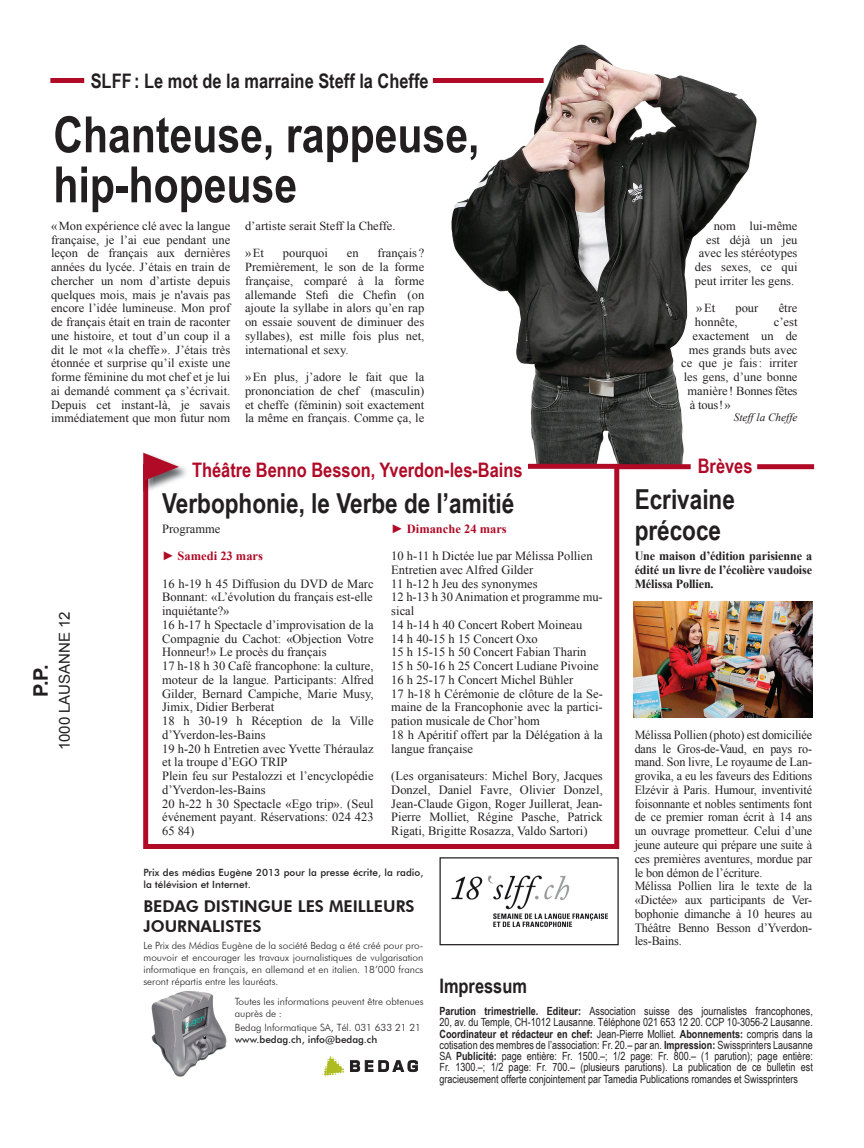
<style>
.page{position:relative;width:864px;height:1148px;background:#fff}
.page>*{position:absolute;margin:0;border:0;box-sizing:border-box;transform-origin:0 0}
.t1{font:700 50px/50px "Arial Narrow";color:#231f20}
.t2{font:700 27.5px/31.2px "Arial Narrow";color:#231f20}
.t3{font:700 20px "Arial Narrow";color:#231f20}
.t4{font:700 20px "Arial Narrow";color:#b00a27}
.t5{font:700 20px "Arial";color:#231f20}
.t6{font:800 16.25px/19.5px "Futura BT";color:#231f20}
.t7{font:15px "Arial";color:#231f20}
.t8{font:12.5px/13.8px "Times New Roman";color:#231f20}
.t9{font:700 12.5px/13.8px "Times New Roman";letter-spacing:-.01em;color:#231f20;text-align:justify}
.t10{font:700 12.5px "Times New Roman";color:#b00a27}
.t11{font:12.25px/13.8px "Times New Roman";color:#231f20;text-align:justify}
.t12{font:12.25px "Times New Roman";letter-spacing:-.02em;color:#231f20}
.t13{font:11.25px/11.2px "Arial Narrow";color:#231f20;text-align:justify}
.t14{font:italic 11.25px "Times New Roman";color:#231f20}
.t15{font:300 10px/12px "Futura BT";color:#231f20;text-align:justify}
.t16{font:500 10px/12px "Futura BT";color:#231f20}
.s1{font-weight:400}
.s2{color:#b00a27}
.s3{font-weight:700;color:#b00a27}
.s4{font-weight:700}
</style>
<div class="page">
<img style="left:451px;top:44px;width:306px;height:420px">
<img style="left:634px;top:601px;width:179px;height:116px">
<div style="left:50px;top:78px;width:34px;height:5px;background:#b00a27"></div>
<div style="left:619px;top:464px;width:72px;height:5px;background:#b00a27"></div>
<div style="left:757px;top:464px;width:57px;height:5px;background:#b00a27"></div>
<img style="left:151px;top:991px;width:76px;height:86px">
<svg style="left:322px;top:1056px;width:96px;height:21px"></svg>
<div style="left:433px;top:78px;width:111px;height:5px;background:#b00a27"></div>
<svg style="left:143px;top:464px;width:476px;height:385px"></svg>
<div style="left:153px;top:445px;width:375px;height:46px;background:#fff"></div>
<img style="left:153px;top:491px;width:36px;height:1px">
<img style="left:143px;top:481px;width:10px;height:11px">
<img style="left:153px;top:465px;width:33px;height:24px">
<svg style="left:143px;top:452px;width:36px;height:29px"></svg>
<img style="left:451px;top:875px;width:157px;height:51px">
<div style="left:439px;top:857px;width:180px;height:88px;border:1px solid #231f20"></div>
<h3 class="t3" style="left:91px;top:69px;width:339px">SLFF : Le mot de la marraine Steff la Cheffe</h3>
<h1 class="t1" style="left:53px;top:109px;width:428px">Chanteuse, rappeuse, hip-hopeuse</h1>
<p class="t11" style="left:51px;top:219px;width:181px">« Mon expérience clé avec la langue française, je l’ai eue pendant une leçon de français aux dernières années du lycée. J’étais en train de chercher un nom d’artiste depuis quelques mois, mais je n'avais pas encore l’idée lumineuse. Mon prof de français était en train de raconter une histoire, et tout d’un coup il a dit le mot « la cheffe ». J’étais très étonnée et surprise qu’il existe une forme féminine du mot chef et je lui ai demandé comment ça s’écrivait.<br>Depuis cet instant-là, je savais immédiatement que mon futur nom</p>
<p class="t11" style="left:245px;top:219px;width:152px">d’artiste serait Steff la Cheffe.</p>
<p class="t11" style="left:245px;top:246px;width:181px;text-indent:133px">français ?<br>Premièrement, le son de la forme française, comparé à la forme allemande Stefi die Chefin (on ajoute la syllabe in alors qu’en rap on essaie souvent de diminuer des syllabes), est mille fois plus net, international et sexy.</p>
<p class="t11" style="left:245px;top:370px;width:181px">» En plus, j’adore le fait que la prononciation de chef (masculin) et cheffe (féminin) soit exactement la même en français. Comme ça, le</p>
<p class="t11" style="left:245px;top:246px;width:20px">» Et</p>
<p class="t11" style="left:283px;top:246px;width:47px">pourquoi</p>
<p class="t11" style="left:347px;top:246px;width:13px">en</p>
<p class="t11" style="left:695px;top:219px;width:104px;text-align:right">nom lui-même<br>est déjà un jeu avec les stéréotypes des sexes, ce qui peut irriter les gens.</p>
<p class="t11" style="left:696px;top:301px;width:20px">» Et</p>
<p class="t11" style="left:735px;top:301px;width:24px">pour</p>
<p class="t11" style="left:779px;top:301px;width:20px">être</p>
<p class="t11" style="left:695px;top:315px;width:44px">honnête,</p>
<p class="t11" style="left:774px;top:315px;width:25px">c’est</p>
<p class="t11" style="left:692px;top:328px;width:106px">exactement un de</p>
<p class="t11" style="left:689px;top:342px;width:110px">mes grands buts avec</p>
<p class="t11" style="left:681px;top:356px;width:118px">ce que je fais : irriter</p>
<p class="t11" style="left:684px;top:370px;width:115px">les gens, d’une bonne</p>
<p class="t12" style="left:687px;top:382px;width:112px">manière ! Bonnes fêtes</p>
<p class="t11" style="left:690px;top:397px;width:42px">à tous ! »</p>
<p class="t14" style="left:734px;top:410px;width:65px">Steff la Cheffe</p>
<h3 class="t5" style="left:28px;top:697px;width:34px;rotate:-90deg">P.P.</h3>
<p class="t7" style="left:55px;top:750px;width:141px;rotate:-90deg">1000 LAUSANNE 12</p>
<h3 class="t4" style="left:192px;top:458px;width:332px">Théâtre Benno Besson, Yverdon-les-Bains</h3>
<h3 class="t4" style="left:698px;top:454px;width:56px">Brèves</h3>
<h2 class="t2" style="left:635px;top:483px;width:102px">Ecrivaine précoce</h2>
<p class="t9" style="left:635px;top:548px;width:179px">Une maison d’édition parisienne a édité un livre de l’écolière vaudoise Mélissa Pollien.</p>
<h2 class="t2" style="left:162px;top:487px;width:354px">Verbophonie, le Verbe de l’amitié</h2>
<p class="t8" style="left:162px;top:521px;width:60px">Programme</p>
<p class="t10" style="left:162px;top:547px;width:102px"><span class="s1">►</span> Samedi 23 mars</p>
<p class="t8" style="left:162px;top:576px;width:213px">16 h-19 h 45 Diffusion du DVD de Marc<br>Bonnant: «L’évolution du français est-elle inquiétante?»<br>16 h-17 h Spectacle d’improvisation de la<br>Compagnie du Cachot: «Objection Votre<br>Honneur!» Le procès du français<br>17 h-18 h 30 Café francophone: la culture, moteur de la langue. Participants: Alfred<br>Gilder, Bernard Campiche, Marie Musy,<br>Jimix, Didier Berberat<br>18 h 30-19 h Réception de la Ville d’Yverdon-les-Bains<br>19 h-20 h Entretien avec Yvette Théraulaz et la troupe d’EGO TRIP<br>Plein feu sur Pestalozzi et l’encyclopédie d’Yverdon-les-Bains<br>20 h-22 h 30 Spectacle «Ego trip». (Seul événement payant. Réservations: 024 423<br>65 84)</p>
<p class="t8" style="left:391px;top:514px;width:203px;line-height:27.5px"><span class="s2">►</span> <span class="s3">Dimanche 24 mars<br></span>10 h-11 h Dictée lue par Mélissa Pollien</p>
<p class="t8" style="left:391px;top:562px;width:213px">Entretien avec Alfred Gilder<br>11 h-12 h Jeu des synonymes<br>12 h-13 h 30 Animation et programme mu&shy;sical<br>14 h-14 h 40 Concert Robert Moineau<br>14 h 40-15 h 15 Concert Oxo<br>15 h 15-15 h 50 Concert Fabian Tharin<br>15 h 50-16 h 25 Concert Ludiane Pivoine<br>16 h 25-17 h Concert Michel Bühler<br>17 h-18 h Cérémonie de clôture de la Se&shy;maine de la Francophonie avec la partici&shy;pation musicale de Chor’hom<br>18 h Apéritif offert par la Délégation à la langue française</p>
<p class="t8" style="left:391px;top:769px;width:213px;text-align:justify">(Les organisateurs: Michel Bory, Jacques Donzel, Daniel Favre, Olivier Donzel, Jean-Claude Gigon, Roger Juillerat, Jean-Pierre Molliet, Régine Pasche, Patrick Rigati, Brigitte Rosazza, Valdo Sartori)</p>
<p class="t8" style="left:635px;top:727px;width:179px">Mélissa Pollien (photo) est domiciliée dans le Gros-de-Vaud, en pays ro&shy;mand. Son livre, Le royaume de Lan&shy;grovika, a eu les faveurs des Editions Elzévir à Paris. Humour, inventivité foisonnante et nobles sentiments font de ce premier roman écrit à 14 ans un ouvrage prometteur. Celui d’une jeune auteure qui prépare une suite à ces premières aventures, mordue par le bon démon de l’écriture.<br>Mélissa Pollien lira le texte de la «Dictée» aux participants de Ver&shy;bophonie dimanche à 10 heures au Théâtre Benno Besson d’Yverdon&shy;les-Bains.</p>
<p class="t16" style="left:143px;top:865px;width:281px">Prix des médias Eugène 2013 pour la presse écrite, la radio, la télévision et Internet.</p>
<h3 class="t6" style="left:143px;top:896px;width:273px">BEDAG DISTINGUE LES MEILLEURS<br>JOURNALISTES</h3>
<p class="t15" style="left:143px;top:938px;width:281px">Le Prix des Médias Eugène de la société Bedag a été créé pour pro&shy;mouvoir et encourager les travaux journalistiques de vulgarisation informatique en français, en allemand et en italien. 18’000 francs seront répartis entre les lauréats.</p>
<p class="t15" style="left:235px;top:995px;width:190px">Toutes les informations peuvent être obtenues auprès de :</p>
<p class="t15" style="left:235px;top:1021px;width:188px">Bedag Informatique SA, Tél. 031 633 21 21</p>
<p class="t16" style="left:235px;top:1033px;width:144px">www.bedag.ch, info@bedag.ch</p>
<h3 class="t3" style="left:439px;top:974px;width:89px">Impressum</h3>
<p class="t13" style="left:439px;top:1005px;width:375px"><span class="s4">Parution trimestrielle. Editeur:</span> Association suisse des jour nalistes francophones, 20, av. du Temple, CH-1012 Lausanne. Téléphone 021 653 12 20. CCP 10-3056-2 Lausanne.<br><span class="s4">Coordinateur et rédacteur en chef:</span> Jean-Pierre Molliet. <span class="s4">Abonnements:</span> compris dans la coti sation des membres de l’association: Fr. 20.– par an. <span class="s4">Impression:</span> Swissprinters Lausanne SA <span class="s4">Publicité:</span> page entière: Fr. 1500.–; 1/2 page: Fr. 800.– (1 parution); page entière:<br>Fr. 1300.–; 1/2 page: Fr. 700.– (plusieurs parutions). La publication de ce bulletin est gracieusement offerte conjointement par Tamedia Publications romandes et Swissprinters</p>
</div>
